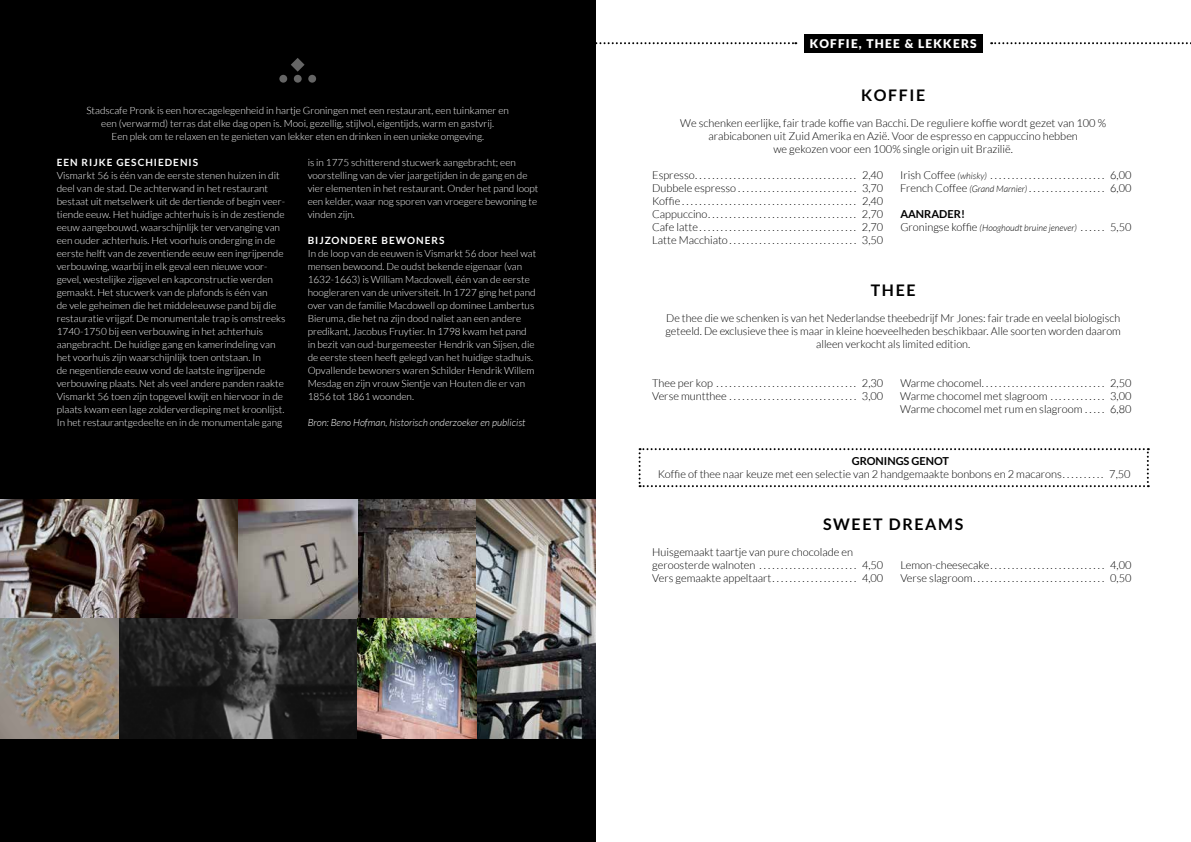
<style>
.page{position:relative;width:1191px;height:842px;background:#fff}
.page>*{position:absolute;margin:0;border:0;box-sizing:border-box;transform-origin:0 0}
.t1{font:700 16px "Lato";letter-spacing:.1em;color:#000}
.t2{font:900 12px "Lato";letter-spacing:.1em;color:#fff}
.t3{font:300 11px/13px "Lato";color:#000;text-align:center}
.t4{font:700 11px "Lato";color:#000}
.t5{font:300 10px/13px "Lato";color:#fff}
.t6{font:italic 300 10px "Lato";color:#fff}
.t7{font:700 10px "Lato";letter-spacing:.1em;color:#fff}
.t8{font:italic 300 9px "Lato";color:#000}
.s1{font-style:italic;font-size:9px}
.s2{font-style:normal;font-size:11px}
</style>
<div class="page">
<div style="left:0;top:0;width:595px;height:842px;background:#000"></div>
<svg style="left:291px;top:58px;width:13px;height:14px"></svg>
<div style="left:308px;top:75px;width:8px;height:8px;background:#656565;border-radius:50%"></div>
<svg style="left:294px;top:75px;width:8px;height:8px"></svg>
<div style="left:279px;top:75px;width:8px;height:8px;background:#656565;border-radius:50%"></div>
<svg style="left:595px;top:42px;width:201px;height:2px"></svg>
<svg style="left:991px;top:42px;width:200px;height:2px"></svg>
<div style="left:804px;top:34px;width:178px;height:18px;background:#000"></div>
<svg style="left:638px;top:448px;width:510px;height:39px"></svg>
<img style="left:0;top:500px;width:595px;height:238px">
<p class="t5" style="left:86px;top:104px;width:424px;text-align:center">Stadscafe Pronk is een horecagelegenheid in hartje Groningen met een restaurant, een tuinkamer en een (verwarmd) terras dat elke dag open is. Mooi, gezellig, stijlvol, eigentijds, warm en gastvrij.<br>Een plek om te relaxen en te genieten van lekker eten en drinken in een unieke omgeving.</p>
<p class="t7" style="left:57px;top:157px;width:143px">EEN RIJKE GESCHIEDENIS</p>
<p class="t5" style="left:57px;top:169px;width:230px">Vismarkt 56 is één van de eerste stenen huizen in dit deel van de stad. De achterwand in het restaurant bestaat uit metselwerk uit de dertiende of begin veer&shy;tiende eeuw. Het huidige achterhuis is in de zestiende eeuw aangebouwd, waarschijnlijk ter vervanging van een ouder achterhuis. Het voorhuis onderging in de eerste helft van de zeventiende eeuw een ingrijpende verbouwing, waarbij in elk geval een nieuwe voor&shy;gevel, westelijke zijgevel en kapconstructie werden gemaakt. Het stucwerk van de plafonds is één van<br>de vele geheimen die het middeleeuwse pand bij die restauratie vrijgaf. De monumentale trap is omstreeks 1740-1750 bij een verbouwing in het achterhuis aangebracht. De huidige gang en kamerindeling van het voorhuis zijn waarschijnlijk toen ontstaan. In<br>de negentiende eeuw vond de laatste ingrijpende verbouwing plaats. Net als veel andere panden raakte Vismarkt 56 toen zijn topgevel kwijt en hiervoor in de plaats kwam een lage zolderverdieping met kroonlijst.<br>In het restaurantgedeelte en in de monumentale gang</p>
<p class="t5" style="left:308px;top:156px;width:232px">is in 1775 schitterend stucwerk aangebracht; een voorstelling van de vier jaargetijden in de gang en de vier elementen in het restaurant. Onder het pand loopt een kelder, waar nog sporen van vroegere bewoning te vinden zijn.</p>
<p class="t7" style="left:308px;top:235px;width:138px">BIJZONDERE BEWONERS</p>
<p class="t5" style="left:308px;top:247px;width:230px">In de loop van de eeuwen is Vismarkt 56 door heel wat mensen bewoond. De oudst bekende eigenaar (van 1632-1663) is William Macdowell, één van de eerste hoogleraren van de universiteit. In 1727 ging het pand over van de familie Macdowell op dominee Lambertus Bieruma, die het na zijn dood naliet aan een andere predikant, Jacobus Fruytier. In 1798 kwam het pand in bezit van oud-burgemeester Hendrik van Sijsen, die de eerste steen heeft gelegd van het huidige stadhuis.<br>Opvallende bewoners waren Schilder Hendrik Willem Mesdag en zijn vrouw Sientje van Houten die er van 1856 tot 1861 woonden.</p>
<p class="t6" style="left:308px;top:417px;width:219px">Bron: Beno Hofman, historisch onderzoeker en publicist</p>
<p class="t2" style="left:809px;top:36px;width:168px">KOFFIE, THEE &amp; LEKKERS</p>
<h1 class="t1" style="left:861px;top:86px;width:65px">KOFFIE</h1>
<p class="t3" style="left:680px;top:117px;width:427px">We schenken eerlijke, fair trade koffie van Bacchi. De reguliere koffie wordt gezet van 100 % arabicabonen uit Zuid Amerika en Azië. Voor de espresso en cappuccino hebben<br>we gekozen voor een 100% single origin uit Brazilië.</p>
<p class="t3" style="left:652px;top:169px;width:46px">Espresso.......................................</p>
<p class="t3" style="left:862px;top:169px;width:23px">2,40</p>
<p class="t3" style="left:652px;top:182px;width:88px">Dubbele espresso.............................</p>
<p class="t3" style="left:862px;top:182px;width:23px">3,70</p>
<p class="t3" style="left:652px;top:195px;width:32px">Koffie..........................................</p>
<p class="t3" style="left:862px;top:195px;width:23px">2,40</p>
<p class="t3" style="left:652px;top:208px;width:59px">Cappuccino....................................</p>
<p class="t3" style="left:862px;top:208px;width:23px">2,70</p>
<p class="t3" style="left:652px;top:221px;width:49px">Cafe latte......................................</p>
<p class="t3" style="left:862px;top:221px;width:23px">2,70</p>
<p class="t3" style="left:652px;top:234px;width:79px">Latte Macchiato...............................</p>
<p class="t3" style="left:862px;top:234px;width:23px">3,50</p>
<p class="t3" style="left:900px;top:169px;width:92px">Irish Coffee <span class="s1">(whisky)</span> ............................</p>
<p class="t3" style="left:1110px;top:169px;width:23px">6,00</p>
<p class="t3" style="left:900px;top:182px;width:131px">French Coffee <span class="s1">(Grand Marnier)</span>...................</p>
<p class="t3" style="left:1110px;top:182px;width:23px">6,00</p>
<p class="t4" style="left:900px;top:208px;width:66px">AANRADER!</p>
<p class="t8" style="left:900px;top:223px;width:182px"><span class="s2">Groningse koffie</span> (Hooghoudt bruine jenever) <span class="s2">.......</span></p>
<p class="t3" style="left:1110px;top:221px;width:23px">5,50</p>
<h1 class="t1" style="left:871px;top:281px;width:46px">THEE</h1>
<p class="t3" style="left:665px;top:312px;width:457px">De thee die we schenken is van het Nederlandse theebedrijf Mr Jones: fair trade en veelal biologisch geteeld. De exclusieve thee is maar in kleine hoeveelheden beschikbaar. Alle soorten worden daarom alleen verkocht als limited edition.</p>
<p class="t3" style="left:652px;top:377px;width:66px">Thee per kop..................................</p>
<p class="t3" style="left:862px;top:377px;width:23px">2,30</p>
<p class="t3" style="left:652px;top:390px;width:79px">Verse muntthee...............................</p>
<p class="t3" style="left:862px;top:390px;width:23px">3,00</p>
<p class="t3" style="left:900px;top:377px;width:85px">Warme chocomel..............................</p>
<p class="t3" style="left:1110px;top:377px;width:23px">2,50</p>
<p class="t3" style="left:900px;top:390px;width:152px">Warme chocomel met slagroom..............</p>
<p class="t3" style="left:1110px;top:390px;width:23px">3,00</p>
<p class="t3" style="left:900px;top:403px;width:188px">Warme chocomel met rum en slagroom ......</p>
<p class="t3" style="left:1110px;top:403px;width:23px">6,80</p>
<p class="t4" style="left:852px;top:454px;width:99px">GRONINGS GENOT</p>
<p class="t3" style="left:658px;top:468px;width:474px">Koffie of thee naar keuze met een selectie van 2 handgemaakte bonbons en 2 macarons. . . . . . . . . . 7,50</p>
<h1 class="t1" style="left:823px;top:515px;width:142px">SWEET DREAMS</h1>
<p class="t3" style="left:652px;top:546px;width:202px;text-align:left">Huisgemaakt taartje van pure chocolade en geroosterde walnoten ........................</p>
<p class="t3" style="left:900px;top:559px;width:93px">Lemon-cheesecake............................</p>
<p class="t3" style="left:1110px;top:559px;width:23px">4,00</p>
<p class="t3" style="left:900px;top:572px;width:76px">Verse slagroom................................</p>
<p class="t3" style="left:1110px;top:572px;width:23px">0,50</p>
<p class="t3" style="left:862px;top:559px;width:23px">4,50</p>
<p class="t3" style="left:652px;top:572px;width:123px">Vers gemaakte appeltaart.....................</p>
<p class="t3" style="left:862px;top:572px;width:23px">4,00</p>
</div>
